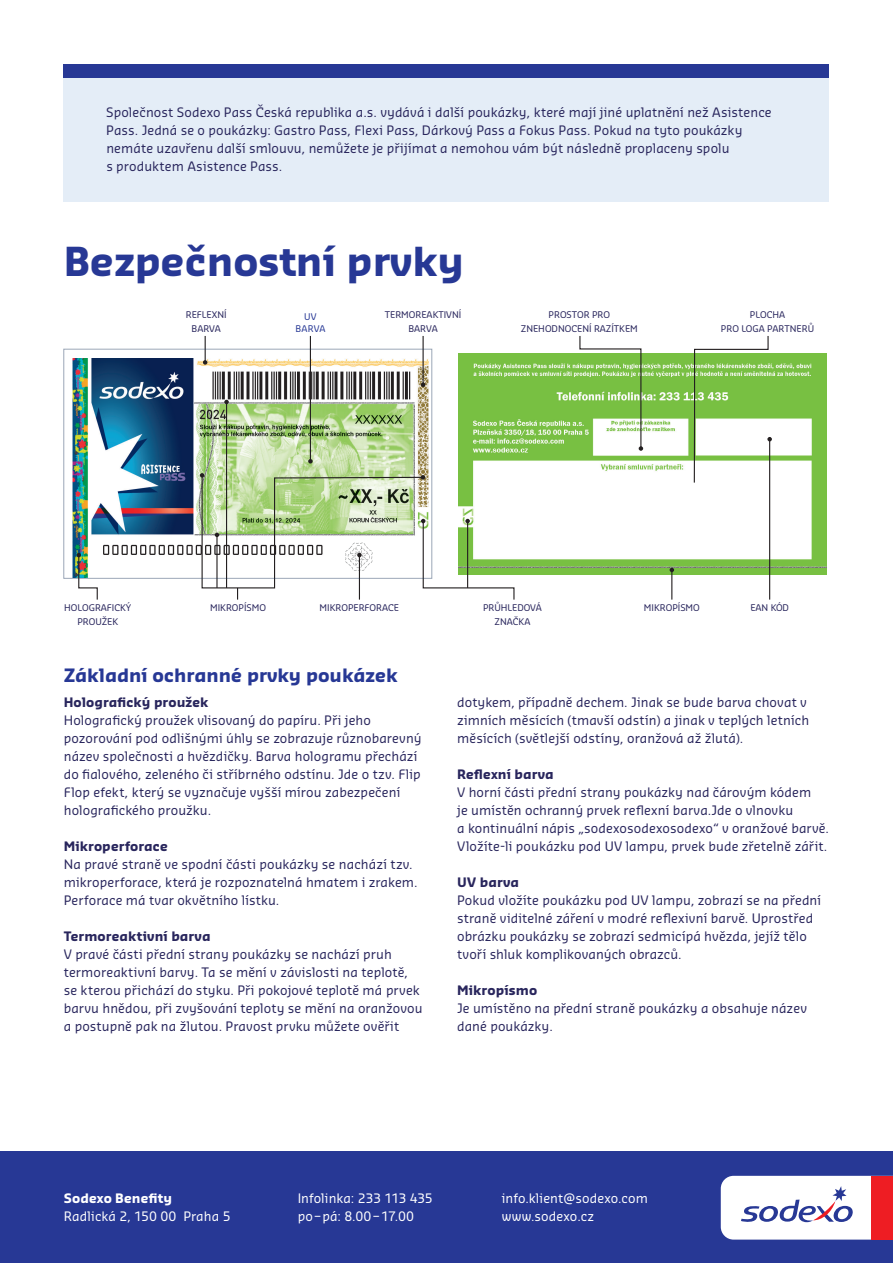
<style>
.page{position:relative;width:893px;height:1263px;background:#fff}
.page>*{position:absolute;margin:0;border:0;box-sizing:border-box;transform-origin:0 0}
.t1{font:700 39px "Sansa Pro";color:#273895}
.t2{font:700 18px "Sansa Pro";color:#273895}
.t3{font:12.75px/18px "Sansa Pro";letter-spacing:.01em;color:#29265d}
.t4{font:12.75px/18px "Sansa Pro";letter-spacing:.01em;color:#fff}
.t5{font:700 12.75px "Sansa Pro";letter-spacing:.005em;color:#29265d}
.t6{font:700 12.75px "Sansa Pro";letter-spacing:.01em;color:#fff}
.t7{font:9px/13.5px "Sansa Pro";color:#29265d;text-align:center}
.t8{font:9px/12px "Sansa Pro";letter-spacing:.02em;color:#273895;text-align:center}
</style>
<div class="page">
<div style="left:0;top:1151px;width:893px;height:112px;background:#273895"></div>
<svg style="left:721px;top:1176px;width:151px;height:63px;background:#e9e8f1"></svg>
<div style="left:872px;top:1176px;width:21px;height:63px;background:#ee1d23"></div>
<img style="left:458px;top:353px;width:369px;height:221px">
<div style="left:490px;top:475px;width:299px;height:79px;background:#fff"></div>
<img style="left:72px;top:358px;width:357px;height:218px">
<hr style="left:226px;top:402px;width:1px;height:186px;background:#231f20">
<svg style="left:224px;top:400px;width:5px;height:4px"></svg>
<hr style="left:671px;top:570px;width:1px;height:30px;background:#231f20">
<svg style="left:670px;top:568px;width:4px;height:4px"></svg>
<hr style="left:769px;top:439px;width:1px;height:161px;background:#231f20">
<svg style="left:203px;top:336px;width:4px;height:29px"></svg>
<hr style="left:310px;top:336px;width:1px;height:125px;background:#231f20">
<svg style="left:308px;top:459px;width:5px;height:4px"></svg>
<svg style="left:77px;top:553px;width:21px;height:47px"></svg>
<svg style="left:200px;top:473px;width:315px;height:127px"></svg>
<hr style="left:423px;top:336px;width:1px;height:49px;background:#231f20">
<svg style="left:421px;top:382px;width:4px;height:5px"></svg>
<svg style="left:693px;top:336px;width:79px;height:148px"></svg>
<svg style="left:579px;top:336px;width:64px;height:115px"></svg>
<div style="left:64px;top:64px;width:765px;height:15px;background:#273895"></div>
<div style="left:64px;top:79px;width:765px;height:123px;background:#e4edf7"></div>
<p class="t3" style="left:106px;top:102px;width:667px">Společnost Sodexo Pass Česká republika a.s. vydává i další poukázky, které mají jiné uplatnění než Asistence Pass. Jedná se o poukázky: Gastro Pass, Flexi Pass, Dárkový Pass a Fokus Pass. Pokud na tyto poukázky nemáte uzavřenu další smlouvu, nemůžete je přijímat a nemohou vám být následně proplaceny spolu<br>s produktem Asistence Pass.</p>
<h1 class="t1" style="left:64px;top:236px;width:402px">Bezpečnostní prvky</h1>
<p class="t7" style="left:186px;top:308px;width:42px">REFLEXNÍ<br>BARVA</p>
<p class="t7" style="left:385px;top:308px;width:78px">TERMOREAKTIVNÍ<br>BARVA</p>
<p class="t7" style="left:521px;top:308px;width:118px">PROSTOR PRO<br>ZNEHODNOCENÍ RAZÍTKEM</p>
<p class="t7" style="left:721px;top:308px;width:95px">PLOCHA<br>PRO LOGA PARTNERŮ</p>
<p class="t8" style="left:295px;top:310px;width:31px">UV<br>BARVA</p>
<p class="t7" style="left:483px;top:601px;width:60px">PRŮHLEDOVÁ<br>ZNAČKA</p>
<p class="t7" style="left:64px;top:601px;width:69px">HOLOGRAFICKÝ</p>
<p class="t7" style="left:210px;top:601px;width:57px">MIKROPÍSMO</p>
<p class="t7" style="left:644px;top:601px;width:57px">MIKROPÍSMO</p>
<p class="t7" style="left:77px;top:614px;width:42px">PROUŽEK</p>
<p class="t7" style="left:320px;top:601px;width:81px">MIKROPERFORACE</p>
<p class="t7" style="left:750px;top:601px;width:40px">EAN KÓD</p>
<h2 class="t2" style="left:64px;top:664px;width:335px">Základní ochranné prvky poukázek</h2>
<p class="t5" style="left:64px;top:693px;width:146px">Holografický proužek</p>
<p class="t3" style="left:64px;top:710px;width:359px">Holografický proužek vlisovaný do papíru. Při jeho pozorování pod odlišnými úhly se zobrazuje různobarevný název společnosti a hvězdičky. Barva hologramu přechází do fialového, zeleného či stříbrného odstínu. Jde o tzv. Flip Flop efekt, který se vyznačuje vyšší mírou zabezpečení holografického proužku.</p>
<p class="t5" style="left:64px;top:837px;width:106px">Mikroperforace</p>
<p class="t3" style="left:64px;top:854px;width:355px">Na pravé straně ve spodní části poukázky se nachází tzv. mikroperforace, která je rozpoznatelná hmatem i zrakem.<br>Perforace má tvar okvětního lístku.</p>
<p class="t5" style="left:64px;top:927px;width:148px">Termoreaktivní barva</p>
<p class="t3" style="left:64px;top:944px;width:360px">V pravé části přední strany poukázky se nachází pruh termoreaktivní barvy. Ta se mění v závislosti na teplotě, se kterou přichází do styku. Při pokojové teplotě má prvek barvu hnědou, při zvyšování teploty se mění na oranžovou a postupně pak na žlutou. Pravost prvku můžete ověřit</p>
<p class="t3" style="left:457px;top:692px;width:354px">dotykem, případně dechem. Jinak se bude barva chovat v zimních měsících (tmavší odstín) a jinak v teplých letních měsících (světlejší odstíny, oranžová až žlutá).</p>
<p class="t5" style="left:457px;top:765px;width:98px">Reflexní barva</p>
<p class="t3" style="left:457px;top:782px;width:373px">V horní části přední strany poukázky nad čárovým kódem<br>je umístěn ochranný prvek reflexní barva.Jde o vlnovku<br>a kontinuální nápis „sodexosodexosodexo“ v oranžové barvě.<br>Vložíte-li poukázku pod UV lampu, prvek bude zřetelně zářit.</p>
<p class="t5" style="left:457px;top:874px;width:64px">UV barva</p>
<p class="t3" style="left:457px;top:890px;width:366px">Pokud vložíte poukázku pod UV lampu, zobrazí se na přední straně viditelné záření v modré reflexivní barvě. Uprostřed obrázku poukázky se zobrazí sedmicípá hvězda, jejíž tělo tvoří shluk komplikovaných obrazců.</p>
<p class="t5" style="left:457px;top:982px;width:82px">Mikropísmo</p>
<p class="t3" style="left:457px;top:998px;width:351px">Je umístěno na přední straně poukázky a obsahuje název dané poukázky.</p>
<p class="t6" style="left:64px;top:1190px;width:110px">Sodexo Benefity</p>
<p class="t4" style="left:64px;top:1207px;width:168px">Radlická 2, 150 00 Praha 5</p>
<p class="t4" style="left:298px;top:1189px;width:137px">Infolinka: 233 113 435 po–pá: 8.00–17.00</p>
<p class="t4" style="left:502px;top:1189px;width:148px">info.klient@sodexo.com www.sodexo.cz</p>
</div>
